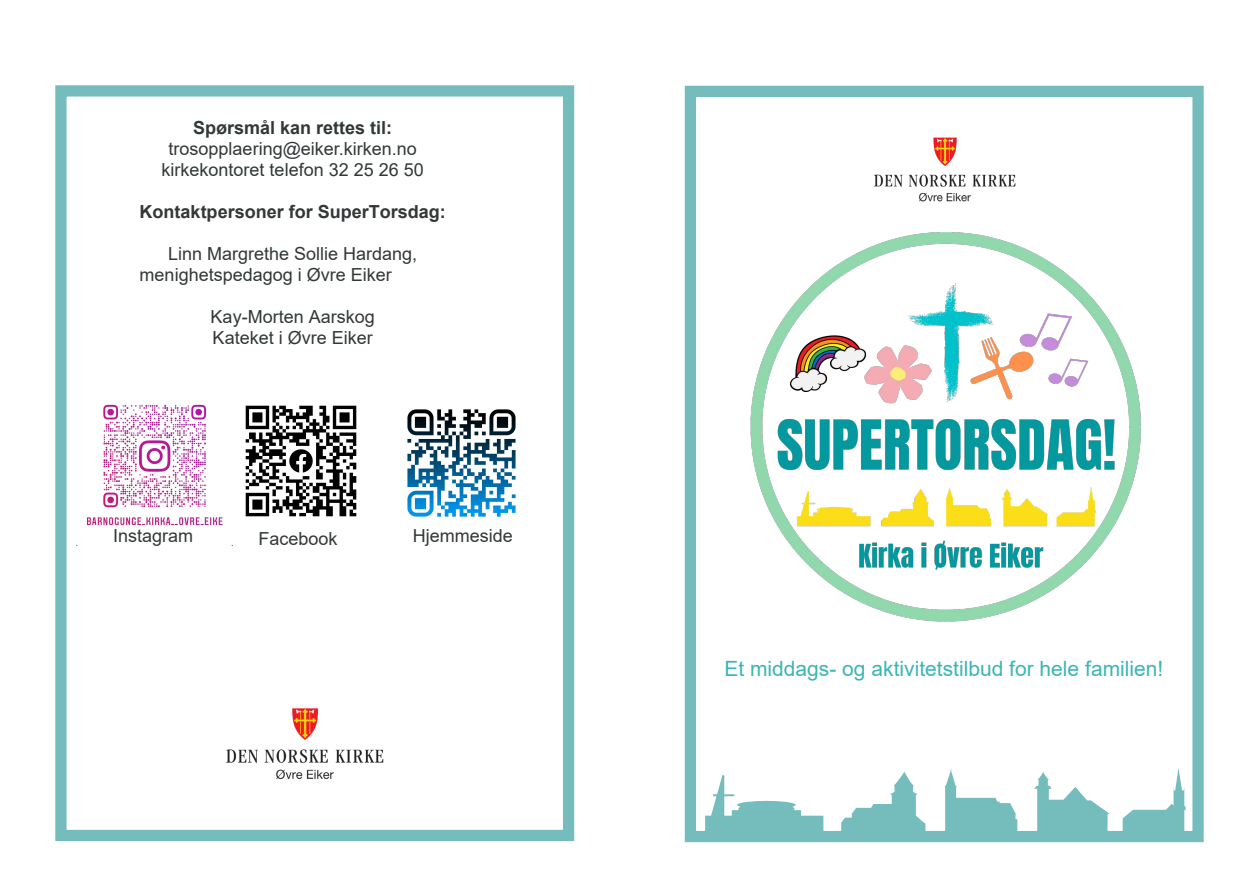
<style>
.page{position:relative;width:1259px;height:893px;background:#fff}
.page>*{position:absolute;margin:0;border:0;box-sizing:border-box;transform-origin:0 0}
.t1{font:21px "Arial";color:#3cb5b5}
.t2{font:18px/21px "Arial";color:#323738}
.t3{font:700 18px "Arial";color:#323738}
.t4{font:18px "Arial";color:#343738}
.s1{font-weight:700}
</style>
<div class="page">
<div style="left:55px;top:85px;width:519px;height:756px;border:11px solid #75bdbc"></div>
<svg style="left:841px;top:800px;width:84px;height:30px"></svg>
<svg style="left:945px;top:800px;width:72px;height:30px;background:#7cc0bf"></svg>
<svg style="left:1037px;top:800px;width:72px;height:30px;background:#7ec1c0"></svg>
<svg style="left:1122px;top:769px;width:63px;height:61px"></svg>
<svg style="left:705px;top:775px;width:118px;height:55px"></svg>
<hr style="left:713px;top:794px;width:21px;height:2px;background:#75bdbc">
<img style="left:226px;top:708px;width:157px;height:72px">
<img style="left:874px;top:137px;width:141px;height:65px">
<div style="left:685px;top:86px;width:518px;height:756px;border:11px solid #75bdbc"></div>
<img style="left:407px;top:409px;width:109px;height:108px">
<img style="left:245px;top:405px;width:112px;height:112px">
<img style="left:87px;top:404px;width:146px;height:141px">
<img style="left:739px;top:232px;width:420px;height:568px">
<p class="t2" style="left:162px;top:117px;width:264px;text-align:center"><span class="s1">Spørsmål kan rettes til: </span>trosopplaering@eiker.kirken.no kirkekontoret telefon 32 25 26 50</p>
<p class="t3" style="left:140px;top:199px;width:308px">Kontaktpersoner for SuperTorsdag:</p>
<p class="t2" style="left:140px;top:243px;width:279px;text-indent:28px">Linn Margrethe Sollie Hardang, menighetspedagog i Øvre Eiker</p>
<p class="t2" style="left:211px;top:306px;width:166px">Kay-Morten Aarskog<br>Kateket i Øvre Eiker</p>
<p class="t4" style="left:113px;top:524px;width:82px">Instagram</p>
<p class="t4" style="left:258px;top:526px;width:81px">Facebook</p>
<p class="t4" style="left:413px;top:524px;width:102px">Hjemmeside</p>
<p class="t1" style="left:724px;top:654px;width:440px">Et middags- og aktivitetstilbud for hele familien!</p>
</div>
